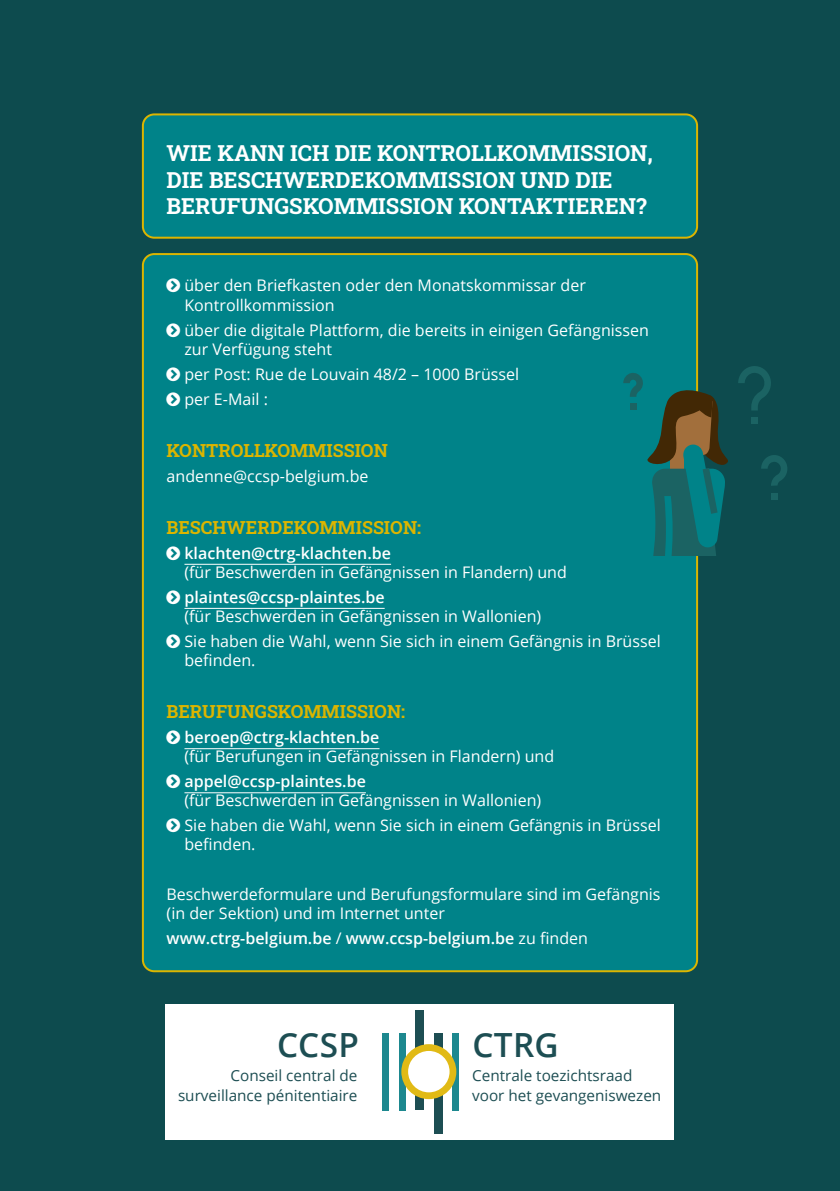
<style>
.page{position:relative;width:840px;height:1191px;background:#fff}
.page>*{position:absolute;margin:0;border:0;box-sizing:border-box;transform-origin:0 0}
.t1{font:600 33.4px "Open Sans";letter-spacing:.01em;color:#1d4e53}
.t2{font:700 22px/26.4px "Roboto Slab";color:#fff}
.t3{font:700 18px "Roboto Slab";color:#dcb500}
.t4{font:16px/19.2px "Open Sans";color:#fff}
.t5{font:600 16px "Open Sans";color:#fff}
.t6{font:15.2px/19.2px "Open Sans";color:#1d4e53}
.s1{font-weight:400}
</style>
<div class="page">
<div style="left:0;top:0;width:839px;height:1191px;background:#0d4b4e"></div>
<div style="left:143px;top:114px;width:553px;height:124px;background:#008389;border-radius:11px"></div>
<div style="left:142px;top:113px;width:555px;height:126px;border:2px solid #dcb500;border-radius:11px"></div>
<div style="left:143px;top:254px;width:553px;height:717px;background:#008389;border-radius:11px"></div>
<hr style="left:184px;top:564px;width:207px;height:1px;background:#fff">
<hr style="left:184px;top:608px;width:200px;height:1px;background:#fff">
<hr style="left:184px;top:748px;width:195px;height:1px;background:#fff">
<hr style="left:184px;top:792px;width:182px;height:1px;background:#fff">
<svg style="left:738px;top:366px;width:33px;height:44px"></svg>
<div style="left:750px;top:417px;width:7px;height:7px;background:#1b6363"></div>
<svg style="left:761px;top:455px;width:26px;height:31px"></svg>
<div style="left:770px;top:492px;width:7px;height:7px;background:#1b6363"></div>
<svg style="left:623px;top:372px;width:105px;height:184px"></svg>
<div style="left:165px;top:1003px;width:509px;height:136px;background:#fff"></div>
<div style="left:381px;top:1033px;width:7px;height:77px;background:#1d888f"></div>
<div style="left:398px;top:1033px;width:7px;height:77px;background:#1d888f"></div>
<div style="left:415px;top:1009px;width:8px;height:40px;background:#1d4e53"></div>
<div style="left:415px;top:1093px;width:8px;height:17px;background:#1d4e53"></div>
<div style="left:433px;top:1033px;width:9px;height:16px;background:#1d4e53"></div>
<div style="left:433px;top:1093px;width:9px;height:40px;background:#1d4e53"></div>
<div style="left:452px;top:1033px;width:7px;height:77px;background:#1d888f"></div>
<svg style="left:401px;top:1044px;width:55px;height:55px"></svg>
<h2 class="t2" style="left:166px;top:139px;width:487px">WIE KANN ICH DIE KONTROLLKOMMISSION,<br>DIE BESCHWERDEKOMMISSION UND DIE<br>BERUFUNGSKOMMISSION KONTAKTIEREN?</h2>
<p class="t4" style="left:184px;top:276px;width:402px">über den Briefkasten oder den Monatskommissar der<br>Kontrollkommission</p>
<p class="t4" style="left:184px;top:320px;width:466px">über die digitale Plattform, die bereits in einigen Gefängnissen zur Verfügung steht</p>
<p class="t4" style="left:184px;top:361px;width:336px;line-height:24.8px">per Post: Rue de Louvain 48/2 – 1000 Brüssel per E-Mail :</p>
<p class="t3" style="left:166px;top:438px;width:222px">KONTROLLKOMMISSION</p>
<p class="t4" style="left:166px;top:466px;width:203px">andenne@ccsp-belgium.be</p>
<p class="t3" style="left:166px;top:515px;width:256px">BESCHWERDEKOMMISSION:</p>
<p class="t5" style="left:184px;top:542px;width:208px">klachten@ctrg-klachten.be</p>
<p class="t4" style="left:184px;top:562px;width:384px">(für Beschwerden in Gefängnissen in Flandern) und</p>
<p class="t5" style="left:184px;top:586px;width:201px">plaintes@ccsp-plaintes.be</p>
<p class="t4" style="left:184px;top:603px;width:477px;line-height:24.8px">(für Beschwerden in Gefängnissen in Wallonien)<br>Sie haben die Wahl, wenn Sie sich in einem Gefängnis in Brüssel</p>
<p class="t4" style="left:184px;top:650px;width:72px">befinden.</p>
<p class="t3" style="left:166px;top:699px;width:240px">BERUFUNGSKOMMISSION:</p>
<p class="t5" style="left:184px;top:726px;width:196px">beroep@ctrg-klachten.be</p>
<p class="t4" style="left:184px;top:746px;width:371px">(für Berufungen in Gefängnissen in Flandern) und</p>
<p class="t5" style="left:184px;top:770px;width:183px">appel@ccsp-plaintes.be</p>
<p class="t4" style="left:184px;top:787px;width:477px;line-height:24.8px">(für Beschwerden in Gefängnissen in Wallonien)<br>Sie haben die Wahl, wenn Sie sich in einem Gefängnis in Brüssel</p>
<p class="t4" style="left:184px;top:834px;width:72px">befinden.</p>
<p class="t4" style="left:166px;top:884px;width:495px">Beschwerdeformulare und Berufungsformulare sind im Gefängnis (in der Sektion) und im Internet unter</p>
<p class="t5" style="left:166px;top:927px;width:422px">www.ctrg-belgium.be <span class="s1">/</span> www.ccsp-belgium.be <span class="s1">zu finden</span></p>
<h1 class="t1" style="left:277px;top:1022px;width:83px">CCSP</h1>
<p class="t6" style="left:178px;top:1065px;width:181px;text-align:right">Conseil central de surveillance pénitentiaire</p>
<h1 class="t1" style="left:472px;top:1022px;width:88px">CTRG</h1>
<p class="t6" style="left:472px;top:1065px;width:190px">Centrale toezichtsraad voor het gevangeniswezen</p>
</div>
